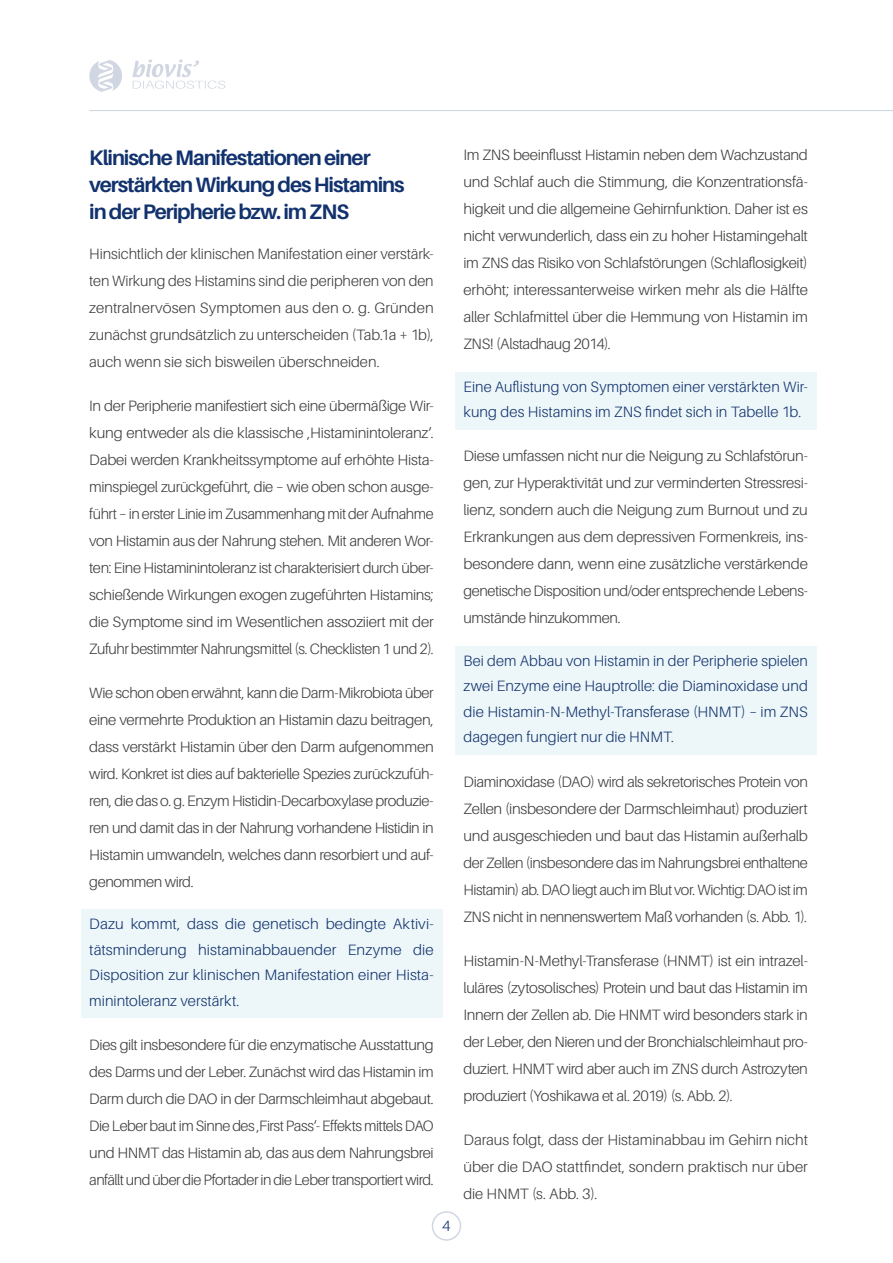
<style>
.page{position:relative;width:893px;height:1263px;background:#fff}
.page>*{position:absolute;margin:0;border:0;box-sizing:border-box;transform-origin:0 0}
.Zielony_Titel{font:700 21px/27px "Aileron";letter-spacing:-.05em;color:#12326e}
.text{font:300 15px/27px "Aileron";letter-spacing:-.025em;color:#3c3c3b;text-align:justify}
.Hervorheben_Hellblau_klein{font:300 15px/25.5px "Aileron";letter-spacing:.005em;color:#12326e;text-align:justify}
.t1{font:300 15px "Aileron";color:#12326e}
</style>
<div class="page">
<hr style="left:89px;top:110px;width:804px;height:1px;background:#12326e">
<svg style="left:89px;top:59px;width:136px;height:33px"></svg>
<div style="left:432px;top:1211px;width:29px;height:30px;border:2px solid #12326e;border-radius:50%"></div>
<div style="left:81px;top:909px;width:361px;height:109px;background:#edf7f9"></div>
<div style="left:455px;top:372px;width:361px;height:57px;background:#edf7f9"></div>
<div style="left:455px;top:646px;width:361px;height:108px;background:#edf7f9"></div>
<p class="Zielony_Titel" style="left:89px;top:144px;width:317px">Klinische Manifestationen einer verstärkten Wirkung des Histamins in der Peripherie bzw. im ZNS</p>
<p class="text" style="left:89px;top:240px;width:346px">Hinsichtlich der klinischen Manifestation einer verstärk&shy;ten Wirkung des Histamins sind die peripheren von den zentralnervösen Symptomen aus den o. g. Gründen zunächst grundsätzlich zu unterscheiden (Tab.1a + 1b), auch wenn sie sich bisweilen überschneiden.</p>
<p class="text" style="left:89px;top:392px;width:346px">In der Peripherie manifestiert sich eine übermäßige Wir&shy;kung entweder als die klassische ‚Histaminintoleranz‘.<br>Dabei werden Krankheitssymptome auf erhöhte Hista&shy;minspiegel zurückgeführt, die – wie oben schon ausge&shy;führt – in erster Linie im Zusammenhang mit der Aufnahme von Histamin aus der Nahrung stehen. Mit anderen Wor&shy;ten: Eine Histaminintoleranz ist charakterisiert durch über&shy;schießende Wirkungen exogen zugeführten Histamins; die Symptome sind im Wesentlichen assoziiert mit der Zufuhr bestimmter Nahrungsmittel (s. Checklisten 1 und 2).</p>
<p class="text" style="left:89px;top:679px;width:346px">Wie schon oben erwähnt, kann die Darm-Mikrobiota über eine vermehrte Produktion an Histamin dazu beitragen, dass verstärkt Histamin über den Darm aufgenommen wird. Konkret ist dies auf bakterielle Spezies zurückzufüh&shy;ren, die das o. g. Enzym Histidin-Decarboxylase produzie&shy;ren und damit das in der Nahrung vorhandene Histidin in Histamin umwandeln, welches dann resorbiert und auf&shy;genommen wird.</p>
<p class="Hervorheben_Hellblau_klein" style="left:89px;top:911px;width:346px">Dazu kommt, dass die genetisch bedingte Aktivi&shy;tätsminderung histaminabbauender Enzyme die Disposition zur klinischen Manifestation einer Hista&shy;minintoleranz verstärkt.</p>
<p class="text" style="left:89px;top:1031px;width:346px">Dies gilt insbesondere für die enzymatische Ausstattung des Darms und der Leber. Zunächst wird das Histamin im Darm durch die DAO in der Darmschleimhaut abgebaut.<br>Die Leber baut im Sinne des ‚First Pass‘- Effekts mittels DAO und HNMT das Histamin ab, das aus dem Nahrungsbrei anfällt und über die Pfortader in die Leber transportiert wird.</p>
<p class="t1" style="left:442px;top:1217px;width:10px">4</p>
<p class="text" style="left:463px;top:142px;width:346px">Im ZNS beeinflusst Histamin neben dem Wachzustand und Schlaf auch die Stimmung, die Konzentrationsfä&shy;higkeit und die allgemeine Gehirnfunktion. Daher ist es nicht verwunderlich, dass ein zu hoher Histamingehalt im ZNS das Risiko von Schlafstörungen (Schlaflosigkeit) erhöht; interessanterweise wirken mehr als die Hälfte aller Schlafmittel über die Hemmung von Histamin im ZNS! (Alstadhaug 2014).</p>
<p class="Hervorheben_Hellblau_klein" style="left:463px;top:374px;width:346px">Eine Auflistung von Symptomen einer verstärkten Wir&shy;kung des Histamins im ZNS findet sich in Tabelle 1b.</p>
<p class="text" style="left:463px;top:443px;width:346px">Diese umfassen nicht nur die Neigung zu Schlafstörun&shy;gen, zur Hyperaktivität und zur verminderten Stressresi&shy;lienz, sondern auch die Neigung zum Burnout und zu Erkrankungen aus dem depressiven Formenkreis, ins&shy;besondere dann, wenn eine zusätzliche verstärkende genetische Disposition und/oder entsprechende Lebens&shy;umstände hinzukommen.</p>
<p class="Hervorheben_Hellblau_klein" style="left:463px;top:648px;width:346px">Bei dem Abbau von Histamin in der Peripherie spielen zwei Enzyme eine Hauptrolle: die Diaminoxidase und die Histamin-N-Methyl-Transferase (HNMT) – im ZNS dagegen fungiert nur die HNMT.</p>
<p class="text" style="left:463px;top:768px;width:346px">Diaminoxidase (DAO) wird als sekretorisches Protein von Zellen (insbesondere der Darmschleimhaut) produziert und ausgeschieden und baut das Histamin außerhalb der Zellen (insbesondere das im Nahrungsbrei enthaltene Histamin) ab. DAO liegt auch im Blut vor. Wichtig: DAO ist im ZNS nicht in nennenswertem Maß vorhanden (s. Abb. 1).</p>
<p class="text" style="left:463px;top:947px;width:346px">Histamin-N-Methyl-Transferase (HNMT) ist ein intrazel&shy;luläres (zytosolisches) Protein und baut das Histamin im Innern der Zellen ab. Die HNMT wird besonders stark in der Leber, den Nieren und der Bronchialschleimhaut pro&shy;duziert. HNMT wird aber auch im ZNS durch Astrozyten produziert (Yoshikawa et al. 2019) (s. Abb. 2).</p>
<p class="text" style="left:463px;top:1126px;width:346px">Daraus folgt, dass der Histaminabbau im Gehirn nicht über die DAO stattfindet, sondern praktisch nur über die HNMT (s. Abb. 3).</p>
</div>
